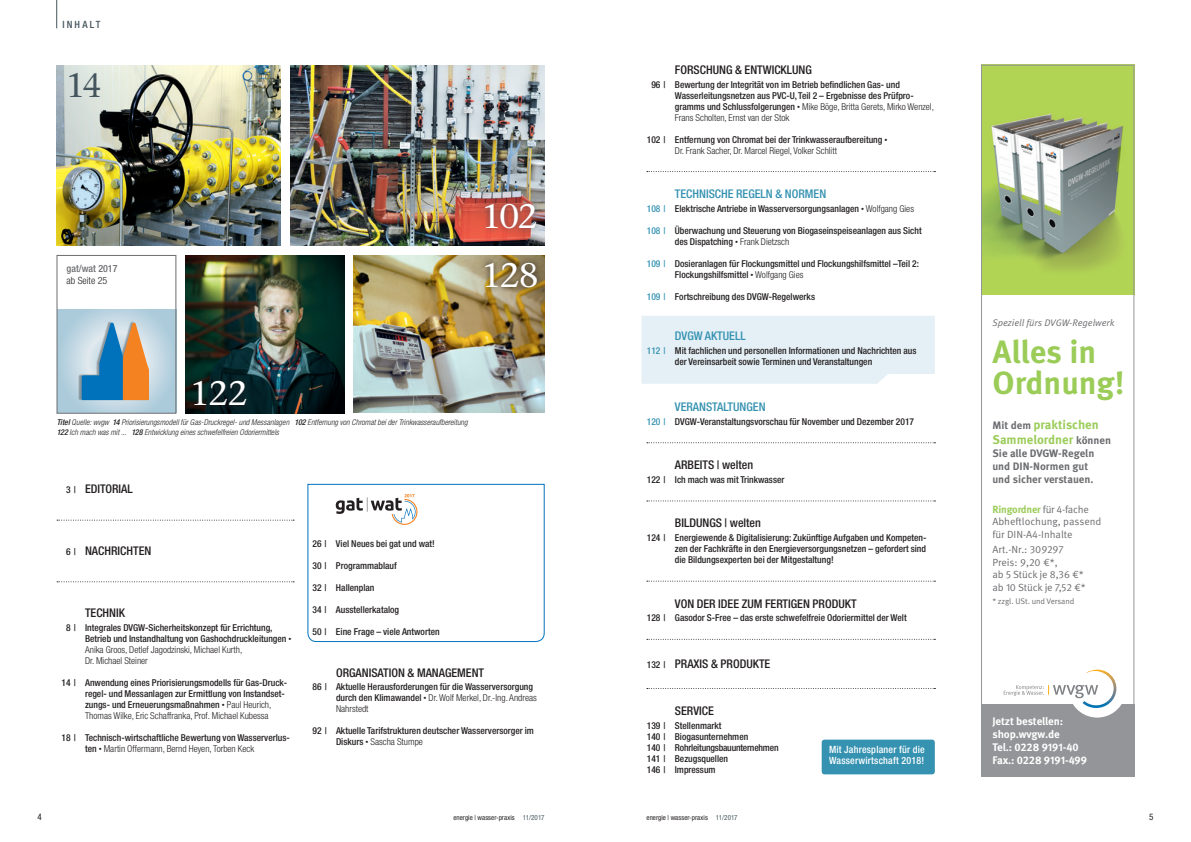
<style>
.page{position:relative;width:1191px;height:842px;background:#fff}
.page>*{position:absolute;margin:0;border:0;box-sizing:border-box;transform-origin:0 0}
.t1{font:500 34px/58.1px "Stone Serif ITC Pro";letter-spacing:-.035em;color:#fff}
.t2{font:500 34px "Stone Serif ITC Pro";color:#45555d}
.t3{font:700 32.2px/31.4px "Meta OT";color:#9bcc58}
.t4{font:700 12.6px/15.2px "Meta OT";color:#9bcc58}
.t5{font:500 condensed 12px "Helvetica Neue LT Std";color:#231f20}
.t6{font:500 condensed 12px "Helvetica Neue LT Std";color:#3592b1}
.t7{font:700 11px/13.2px "Meta OT";letter-spacing:-.01em;color:#fff}
.t8{font:700 10.8px/13px "Meta OT";color:#6c6d70}
.t9{font:10.4px/12.5px "Meta OT Norm";letter-spacing:-.005em;color:#6c6d70}
.t10{font:700 10.4px "Meta OT";letter-spacing:-.02em;color:#9bcc58}
.t11{font:500 condensed 10px/11px "Helvetica Neue LT Std";letter-spacing:.02em;color:#fff}
.t12{font:500 condensed 10px "Helvetica Neue LT Std";color:#6c6d70}
.t13{font:300 condensed 10px "Helvetica Neue LT Std";color:#231f20}
.t14{font:500 condensed 10px "Helvetica Neue LT Std";letter-spacing:.21em;color:#45555d}
.t15{font:500 condensed 9.5px/11px "Helvetica Neue LT Std";color:#231f20}
.t16{font:9.5px "Meta OT Norm Ita";color:#6c6d70}
.t17{font:condensed 9px "Helvetica Neue LT Std";color:#231f20}
.t18{font:8.1px "Meta OT Norm";letter-spacing:-.01em;color:#6c6d70}
.t19{font:italic 300 condensed 8px/10px "Helvetica Neue LT Std";letter-spacing:.005em;color:#231f20}
.t20{font:condensed 7px "Helvetica Neue LT Std";letter-spacing:.005em;color:#231f20}
.s1{font-weight:500}
.s2{font-size:9.5px}
.s3{font-weight:100;font-size:6px}
.s4{font-weight:300}
.s5{color:#3592b1}
.s6{font-size:10.8px;color:#6c6d70}
.s7{font-family:"Meta OT Norm";font-weight:400;color:#6c6d70}
.s8{color:#45555d}
</style>
<div class="page">
<svg style="left:56px;top:0;width:1px;height:28px"></svg>
<svg style="left:59px;top:309px;width:115px;height:102px;background:#b7d1df"></svg>
<div style="left:641px;top:316px;width:293px;height:68px;background:#e5f0f6"></div>
<svg style="left:647px;top:171px;width:288px;height:1px"></svg>
<svg style="left:647px;top:442px;width:288px;height:1px"></svg>
<svg style="left:647px;top:501px;width:288px;height:1px"></svg>
<svg style="left:647px;top:581px;width:288px;height:1px"></svg>
<svg style="left:647px;top:639px;width:288px;height:1px"></svg>
<svg style="left:647px;top:688px;width:288px;height:1px"></svg>
<svg style="left:57px;top:520px;width:237px;height:1px"></svg>
<svg style="left:57px;top:581px;width:237px;height:1px"></svg>
<img style="left:290px;top:65px;width:254px;height:180px">
<img style="left:57px;top:65px;width:223px;height:180px">
<div style="left:479px;top:198px;width:63px;height:37px;background:#45555d;opacity:.75"></div>
<div style="left:57px;top:255px;width:119px;height:158px;border:1px solid #6c6d70"></div>
<img style="left:354px;top:255px;width:190px;height:158px">
<div style="left:479px;top:256px;width:64px;height:37px;background:#231f20;opacity:.9"></div>
<img style="left:186px;top:255px;width:158px;height:158px">
<svg style="left:187px;top:373px;width:66px;height:39px;background:#081f21"></svg>
<div style="left:821px;top:740px;width:113px;height:34px;background:#3592b1;border-radius:3px"></div>
<svg style="left:307px;top:484px;width:238px;height:158px"></svg>
<img style="left:983px;top:67px;width:149px;height:227px">
<div style="left:981px;top:704px;width:153px;height:72px;background:#939598"></div>
<svg style="left:1003px;top:669px;width:119px;height:49px"></svg>
<div style="left:981px;top:65px;width:153px;height:711px;border:1px solid #939598"></div>
<div style="left:78px;top:321px;width:70px;height:80px;background:#231f20;opacity:.38"></div>
<svg style="left:82px;top:323px;width:67px;height:77px;background:#8e9a9a"></svg>
<p class="t14" style="left:62px;top:19px;width:40px">INHALT</p>
<h1 class="t2" style="left:66px;top:65px;width:37px">14</h1>
<p class="t12" style="left:67px;top:262px;width:52px">gat/wat 2017</p>
<p class="t13" style="left:67px;top:274px;width:42px">ab Seite 25</p>
<h1 class="t1" style="left:482px;top:188px;width:59px">102<br>128</h1>
<h1 class="t1" style="left:190px;top:364px;width:59px">122</h1>
<p class="t19" style="left:57px;top:418px;width:412px"><span class="s1">Titel</span> Quelle: wvgw <span class="s1">14</span> Priorisierungsmodell für Gas-Druckregel- und Messanlagen <span class="s1">102</span> Entfernung von Chromat bei der Trinkwasseraufbereitung<br><span class="s1">122</span> Ich mach was mit ... <span class="s1">128</span> Entwicklung eines schwefelfreien Odoriermittels</p>
<p class="t5" style="left:66px;top:482px;width:68px"><span class="s2">3 |</span> EDITORIAL</p>
<p class="t5" style="left:66px;top:544px;width:87px"><span class="s2">6 |</span> NACHRICHTEN</p>
<p class="t5" style="left:85px;top:605px;width:42px">TECHNIK</p>
<p class="t15" style="left:85px;top:621px;width:208px;text-indent:-19px">8 | Integrales DVGW-Sicherheitskonzept für Errichtung, Betrieb und Instandhaltung von Gashochdruckleitungen <span class="s3">• </span><span class="s4">Anika Groos, Detlef Jagodzinski, Michael Kurth,<br>Dr. Michael Steiner</span></p>
<p class="t15" style="left:85px;top:676px;width:204px;text-indent:-23px">14 | Anwendung eines Priorisierungsmodells für Gas-Druck&shy;regel- und Messanlagen zur Ermittlung von Instandset&shy;zungs- und Erneuerungsmaßnahmen <span class="s3">•</span> <span class="s4">Paul Heurich, Thomas Wilke, Eric Schaffranka, Prof. Michael Kubessa</span></p>
<p class="t15" style="left:85px;top:731px;width:206px;text-indent:-23px">18 | Technisch-wirtschaftliche Bewertung von Wasserverlus&shy;ten <span class="s3">•</span> <span class="s4">Martin Offermann, Bernd Heyen, Torben Keck</span></p>
<p class="t15" style="left:312px;top:538px;width:124px">26 | Viel Neues bei gat und wat!</p>
<p class="t15" style="left:312px;top:560px;width:86px">30 | Programmablauf</p>
<p class="t15" style="left:312px;top:582px;width:63px">32 | Hallenplan</p>
<p class="t15" style="left:312px;top:604px;width:88px">34 | Ausstellerkatalog</p>
<p class="t15" style="left:312px;top:626px;width:129px">50 | Eine Frage – viele Antworten</p>
<p class="t5" style="left:336px;top:665px;width:150px">ORGANISATION &amp; MANAGEMENT</p>
<p class="t15" style="left:336px;top:681px;width:202px;text-indent:-23px">86 | Aktuelle Herausforderungen für die Wasserversorgung durch den Klimawandel <span class="s3">•</span> <span class="s4">Dr. Wolf Merkel, Dr.-Ing. Andreas<br>Nahrstedt</span></p>
<p class="t15" style="left:336px;top:725px;width:199px;text-indent:-23px">92 | Aktuelle Tarifstrukturen deutscher Wasserversorger im<br>Diskurs <span class="s3">•</span> <span class="s4">Sascha Stumpe</span></p>
<p class="t5" style="left:675px;top:62px;width:138px">FORSCHUNG &amp; ENTWICKLUNG</p>
<p class="t15" style="left:675px;top:79px;width:260px;text-indent:-23px">96 | Bewertung der Integrität von im Betrieb befindlichen Gas- und Wasserleitungsnetzen aus PVC-U, Teil 2 – Ergebnisse des Prüfpro&shy;gramms und Schlussfolgerungen <span class="s3">•</span> <span class="s4">Mike Böge, Britta Gerets, Mirko Wenzel, Frans Scholten, Ernst van der Stok</span></p>
<p class="t15" style="left:675px;top:134px;width:214px;text-indent:-28px">102 | Entfernung von Chromat bei der Trinkwasseraufbereitung <span class="s3">•<br></span><span class="s4">Dr. Frank Sacher, Dr. Marcel Riegel, Volker Schlitt</span></p>
<p class="t6" style="left:675px;top:187px;width:153px">TECHNISCHE REGELN &amp; NORMEN</p>
<p class="t15" style="left:647px;top:203px;width:269px"><span class="s5">108 |</span> Elektrische Antriebe in Wasserversorgungsanlagen <span class="s3">•</span> <span class="s4">Wolfgang Gies</span></p>
<p class="t15" style="left:675px;top:225px;width:248px;text-indent:-28px"><span class="s5">108 |</span> Überwachung und Steuerung von Biogaseinspeiseanlagen aus Sicht des Dispatching <span class="s3">•</span> <span class="s4">Frank Dietzsch</span></p>
<p class="t15" style="left:675px;top:258px;width:246px;text-indent:-28px"><span class="s5">109 |</span> Dosieranlagen für Flockungsmittel und Flockungshilfsmittel –Teil 2:<br>Flockungshilfsmittel <span class="s3">•</span> <span class="s4">Wolfgang Gies</span></p>
<p class="t15" style="left:647px;top:291px;width:170px"><span class="s5">109 |</span> Fortschreibung des DVGW-Regelwerks</p>
<p class="t6" style="left:675px;top:329px;width:72px">DVGW AKTUELL</p>
<p class="t15" style="left:675px;top:345px;width:243px;text-indent:-28px"><span class="s5">112 |</span> Mit fachlichen und personellen Informationen und Nachrichten aus der Vereinsarbeit sowie Terminen und Veranstaltungen</p>
<p class="t6" style="left:675px;top:400px;width:92px">VERANSTALTUNGEN</p>
<p class="t15" style="left:647px;top:416px;width:269px"><span class="s5">120 |</span> DVGW-Veranstaltungsvorschau für November und Dezember 2017</p>
<p class="t5" style="left:675px;top:458px;width:80px">ARBEITS | welten</p>
<p class="t15" style="left:647px;top:474px;width:139px">122 | Ich mach was mit Trinkwasser</p>
<p class="t5" style="left:675px;top:516px;width:88px">BILDUNGS | welten</p>
<p class="t15" style="left:675px;top:532px;width:253px;text-align:justify;text-indent:-28px">124 | Energiewende &amp; Digitalisierung: Zukünftige Aufgaben und Kompeten&shy;zen der Fachkräfte in den Energieversorgungsnetzen – gefordert sind die Bildungsexperten bei der Mitgestaltung!</p>
<p class="t5" style="left:675px;top:596px;width:183px">VON DER IDEE ZUM FERTIGEN PRODUKT</p>
<p class="t15" style="left:647px;top:612px;width:261px">128 | Gasodor S-Free – das erste schwefelfreie Odoriermittel der Welt</p>
<p class="t5" style="left:647px;top:656px;width:125px"><span class="s2">132 |</span> PRAXIS &amp; PRODUKTE</p>
<p class="t5" style="left:675px;top:703px;width:40px">SERVICE</p>
<p class="t15" style="left:647px;top:720px;width:133px">139 | Stellenmarkt<br>140 | Biogasunternehmen<br>140 | Rohrleitungsbauunternehmen<br>141 | Bezugsquellen<br>146 | Impressum</p>
<p class="t11" style="left:829px;top:744px;width:97px">Mit Jahresplaner für die<br>Wasserwirtschaft 2018!</p>
<p class="t16" style="left:992px;top:317px;width:123px">Speziell fürs DVGW-Regelwerk</p>
<h2 class="t3" style="left:992px;top:337px;width:134px">Alles in<br>Ordnung!</h2>
<h3 class="t4" style="left:992px;top:417px;width:120px"><span class="s6">Mit dem</span> praktischen<br>Sammelordner <span class="s6">können</span></h3>
<p class="t8" style="left:992px;top:447px;width:103px">Sie alle DVGW-Regeln und DIN-Normen gut und sicher verstauen.</p>
<p class="t10" style="left:992px;top:503px;width:98px">Ringordner <span class="s7">für 4-fache</span></p>
<p class="t9" style="left:992px;top:516px;width:111px">Abheftlochung, passend für DIN-A4-Inhalte</p>
<p class="t9" style="left:992px;top:544px;width:95px">Art.-Nr.: 309297<br>Preis: 9,20 €*,<br>ab 5 Stück je 8,36 €* ab 10 Stück je 7,52 €*</p>
<p class="t18" style="left:992px;top:597px;width:83px">* zzgl. USt. und Versand</p>
<p class="t7" style="left:992px;top:714px;width:96px">Jetzt bestellen: shop.wvgw.de<br>Tel.: 0228 9191-40<br>Fax.: 0228 9191-499</p>
<p class="t17" style="left:38px;top:812px;width:6px">4</p>
<p class="t17" style="left:1149px;top:812px;width:6px">5</p>
<p class="t20" style="left:453px;top:814px;width:93px">energie | wasser-praxis <span class="s8">11/2017</span></p>
<p class="t20" style="left:646px;top:814px;width:93px">energie | wasser-praxis <span class="s8">11/2017</span></p>
</div>
